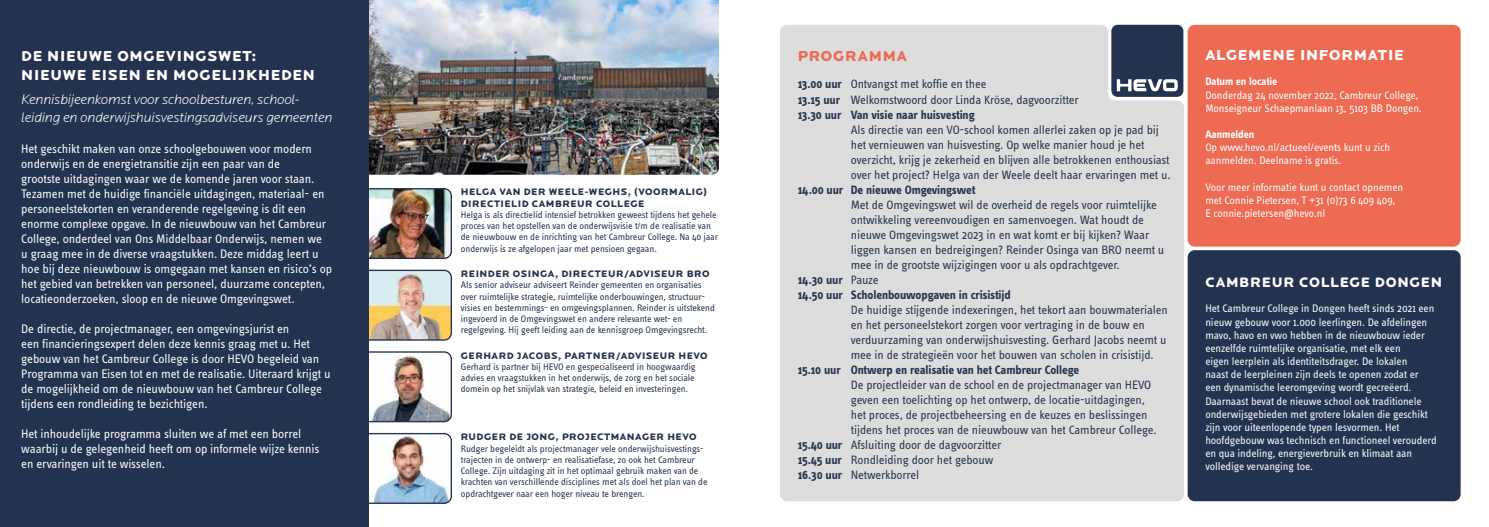
<style>
.page{position:relative;width:1489px;height:527px;background:#fff}
.page>*{position:absolute;margin:0;border:0;box-sizing:border-box;transform-origin:0 0}
.t1{font:900 15px/18.8px "Locator Display";letter-spacing:.05em;color:#fff}
.t2{font:900 15px "Locator Display";letter-spacing:.05em;color:#ed6a53}
.t3{font:italic 300 14.25px/18.8px "Locator";letter-spacing:-.01em;color:#fff}
.t4{font:900 14.25px "Locator Display";letter-spacing:.05em;color:#fff}
.t5{font:12.75px/15px "Info OT Text";letter-spacing:-.01em;color:#fff}
.t6{font:12.5px/15px "Info OT Text";letter-spacing:-.01em;color:#23324e}
.t7{font:700 12.5px "Info OT Text";letter-spacing:-.01em;color:#23324e}
.t8{font:11.25px/13.1px "Info OT Text";letter-spacing:-.01em;color:#fff}
.t9{font:700 11.25px "Info OT Text";letter-spacing:-.01em;color:#fff}
.t10{font:9.75px/11.2px "Info OT Text";letter-spacing:-.01em;color:#23324e}
.t11{font:900 9.75px/11.2px "Locator Display";letter-spacing:.05em;color:#23324e}
.s1{font-weight:700}
.s2{font-weight:400}
</style>
<div class="page">
<div style="left:780px;top:25px;width:403px;height:475px;background:#dedddd"></div>
<img style="left:369px;top:0;width:350px;height:174px">
<svg style="left:1110px;top:25px;width:73px;height:73px;background:#37455e"></svg>
<div style="left:1109px;top:23px;width:75px;height:75px;border:2px solid #fff;border-radius:7px"></div>
<img style="left:369px;top:269px;width:83px;height:72px">
<img style="left:369px;top:188px;width:83px;height:71px">
<img style="left:369px;top:351px;width:83px;height:71px">
<div style="left:1187px;top:25px;width:273px;height:221px;background:#ed6a53;border-radius:7px"></div>
<div style="left:1187px;top:250px;width:273px;height:250px;background:#23324e;border-radius:7px"></div>
<img style="left:369px;top:432px;width:83px;height:72px">
<div style="left:0;top:0;width:369px;height:526px;background:#23324e"></div>
<p class="t1" style="left:21px;top:47px;width:295px">DE NIEUWE OMGEVINGSWET:<br>NIEUWE EISEN EN MOGELIJKHEDEN</p>
<p class="t3" style="left:21px;top:90px;width:313px">Kennisbijeenkomst voor schoolbesturen, school&shy;leiding en onderwijshuisvestingsadviseurs gemeenten</p>
<p class="t5" style="left:21px;top:141px;width:312px">Het geschikt maken van onze schoolgebouwen voor modern onderwijs en de energietransitie zijn een paar van de<br>grootste uitdagingen waar we de komende jaren voor staan.<br>Tezamen met de huidige financiële uitdagingen, materiaal- en personeelstekorten en veranderende regelgeving is dit een enorme complexe opgave. In de nieuwbouw van het Cambreur College, onderdeel van Ons Middelbaar Onderwijs, nemen we<br>u graag mee in de diverse vraagstukken. Deze middag leert u hoe bij deze nieuwbouw is omgegaan met kansen en risico’s op het gebied van betrekken van personeel, duurzame concepten, locatieonderzoeken, sloop en de nieuwe Omgevingswet.</p>
<p class="t5" style="left:21px;top:321px;width:311px">De directie, de projectmanager, een omgevingsjurist en<br>een financieringsexpert delen deze kennis graag met u. Het gebouw van het Cambreur College is door HEVO begeleid van Programma van Eisen tot en met de realisatie. Uiteraard krijgt u de mogelijkheid om de nieuwbouw van het Cambreur College tijdens een rondleiding te bezichtigen.</p>
<p class="t5" style="left:21px;top:426px;width:300px">Het inhoudelijke programma sluiten we af met een borrel waarbij u de gelegenheid heeft om op informele wijze kennis en ervaringen uit te wisselen.</p>
<p class="t11" style="left:461px;top:186px;width:248px">HELGA VAN DER WEELE-WEGHS, (VOORMALIG)<br>DIRECTIELID CAMBREUR COLLEGE</p>
<p class="t10" style="left:461px;top:209px;width:259px">Helga is als directielid intensief betrokken geweest tijdens het gehele proces van het opstellen van de onderwijsvisie t/m de realisatie van de nieuwbouw en de inrichting van het Cambreur College. Na 40 jaar onderwijs is ze afgelopen jaar met pensioen gegaan.</p>
<p class="t11" style="left:461px;top:268px;width:250px">REINDER OSINGA, DIRECTEUR/ADVISEUR BRO</p>
<p class="t10" style="left:461px;top:279px;width:255px">Als senior adviseur adviseert Reinder gemeenten en organisaties over ruimtelijke strategie, ruimtelijke onderbouwingen, structuur&shy;visies en bestemmings- en omgevingsplannen. Reinder is uitstekend ingevoerd in de Omgevingswet en andere relevante wet- en regelgeving. Hij geeft leiding aan de kennisgroep Omgevingsrecht.</p>
<p class="t11" style="left:461px;top:349px;width:248px">GERHARD JACOBS, PARTNER/ADVISEUR HEVO</p>
<p class="t10" style="left:461px;top:360px;width:236px;text-align:justify">Gerhard is partner bij HEVO en gespecialiseerd in hoogwaardig advies en vraagstukken in het onderwijs, de zorg en het sociale domein op het snijvlak van strategie, beleid en investeringen.</p>
<p class="t11" style="left:461px;top:431px;width:237px">RUDGER DE JONG, PROJECTMANAGER HEVO</p>
<p class="t10" style="left:461px;top:442px;width:248px">Rudger begeleidt als projectmanager vele onderwijshuisvestings&shy;trajecten in de ontwerp- en realisatiefase, zo ook het Cambreur College. Zijn uitdaging zit in het optimaal gebruik maken van de krachten van verschillende disciplines met als doel het plan van de opdrachtgever naar een hoger niveau te brengen.</p>
<p class="t2" style="left:797px;top:47px;width:111px">PROGRAMMA</p>
<p class="t6" style="left:797px;top:76px;width:283px"><span class="s1">13.00 uur</span> Ontvangst met koffie en thee<br><span class="s1">13.15 uur</span> Welkomstwoord door Linda Kröse, dagvoorzitter<br><span class="s1">13.30 uur Van visie naar huisvesting</span></p>
<p class="t6" style="left:850px;top:121px;width:321px">Als directie van een VO-school komen allerlei zaken op je pad bij het vernieuwen van huisvesting. Op welke manier houd je het overzicht, krijg je zekerheid en blijven alle betrokkenen enthousiast over het project? Helga van der Weele deelt haar ervaringen met u.</p>
<p class="t7" style="left:797px;top:181px;width:179px">14.00 uur De nieuwe Omgevingswet</p>
<p class="t6" style="left:850px;top:196px;width:307px">Met de Omgevingswet wil de overheid de regels voor ruimtelijke</p>
<p class="t6" style="left:850px;top:211px;width:295px">ontwikkeling vereenvoudigen en samenvoegen. Wat houdt de</p>
<p class="t6" style="left:850px;top:226px;width:300px">nieuwe Omgevingswet 2023 in en wat komt er bij kijken? Waar</p>
<p class="t6" style="left:850px;top:241px;width:315px">liggen kansen en bedreigingen? Reinder Osinga van BRO neemt u</p>
<p class="t6" style="left:850px;top:256px;width:270px">mee in de grootste wijzigingen voor u als opdrachtgever.</p>
<p class="t7" style="left:797px;top:271px;width:82px">14.30 uur <span class="s2">Pauze</span></p>
<p class="t7" style="left:797px;top:286px;width:214px">14.50 uur Scholenbouwopgaven in crisistijd</p>
<p class="t6" style="left:850px;top:301px;width:318px">De huidige stijgende indexeringen, het tekort aan bouwmaterialen en het personeelstekort zorgen voor vertraging in de bouw en verduurzaming van onderwijshuisvesting. Gerhard Jacobs neemt u mee in de strategieën voor het bouwen van scholen in crisistijd.</p>
<p class="t7" style="left:797px;top:361px;width:283px">15.10 uur Ontwerp en realisatie van het Cambreur College</p>
<p class="t6" style="left:850px;top:376px;width:302px">De projectleider van de school en de projectmanager van HEVO</p>
<p class="t6" style="left:850px;top:391px;width:296px">geven een toelichting op het ontwerp, de locatie-uitdagingen,</p>
<p class="t6" style="left:850px;top:406px;width:298px">het proces, de projectbeheersing en de keuzes en beslissingen</p>
<p class="t6" style="left:850px;top:421px;width:307px">tijdens het proces van de nieuwbouw van het Cambreur College.</p>
<p class="t6" style="left:797px;top:436px;width:205px"><span class="s1">15.40 uur</span> Afsluiting door de dagvoorzitter</p>
<p class="t6" style="left:797px;top:451px;width:197px"><span class="s1">15.45 uur</span> Rondleiding door het gebouw</p>
<p class="t6" style="left:797px;top:466px;width:123px"><span class="s1">16.30 uur</span> Netwerkborrel</p>
<p class="t1" style="left:1205px;top:45px;width:200px">ALGEMENE INFORMATIE</p>
<p class="t9" style="left:1205px;top:75px;width:74px">Datum en locatie</p>
<p class="t8" style="left:1205px;top:88px;width:218px">Donderdag 24 november 2022, Cambreur College,<br>Monseigneur Schaepmanlaan 13, 5103 BB Dongen.</p>
<p class="t9" style="left:1205px;top:127px;width:50px">Aanmelden</p>
<p class="t8" style="left:1205px;top:140px;width:186px">Op www.hevo.nl/actueel/events kunt u zich aanmelden. Deelname is gratis.</p>
<p class="t8" style="left:1205px;top:180px;width:199px">Voor meer informatie kunt u contact opnemen met Connie Pietersen, T +31 (0)73 6 409 409,<br>E connie.pietersen@hevo.nl</p>
<p class="t4" style="left:1205px;top:273px;width:238px">CAMBREUR COLLEGE DONGEN</p>
<p class="t8" style="left:1205px;top:301px;width:233px">Het Cambreur College in Dongen heeft sinds 2021 een nieuw gebouw voor 1.000 leerlingen. De afdelingen mavo, havo en vwo hebben in de nieuwbouw ieder eenzelfde ruimtelijke organisatie, met elk een<br>eigen leerplein als identiteitsdrager. De lokalen<br>naast de leerpleinen zijn deels te openen zodat er een dynamische leeromgeving wordt gecreëerd.<br>Daarnaast bevat de nieuwe school ook traditionele onderwijsgebieden met grotere lokalen die geschikt zijn voor uiteenlopende typen lesvormen. Het hoofdgebouw was technisch en functioneel verouderd en qua indeling, energieverbruik en klimaat aan volledige vervanging toe.</p>
</div>
